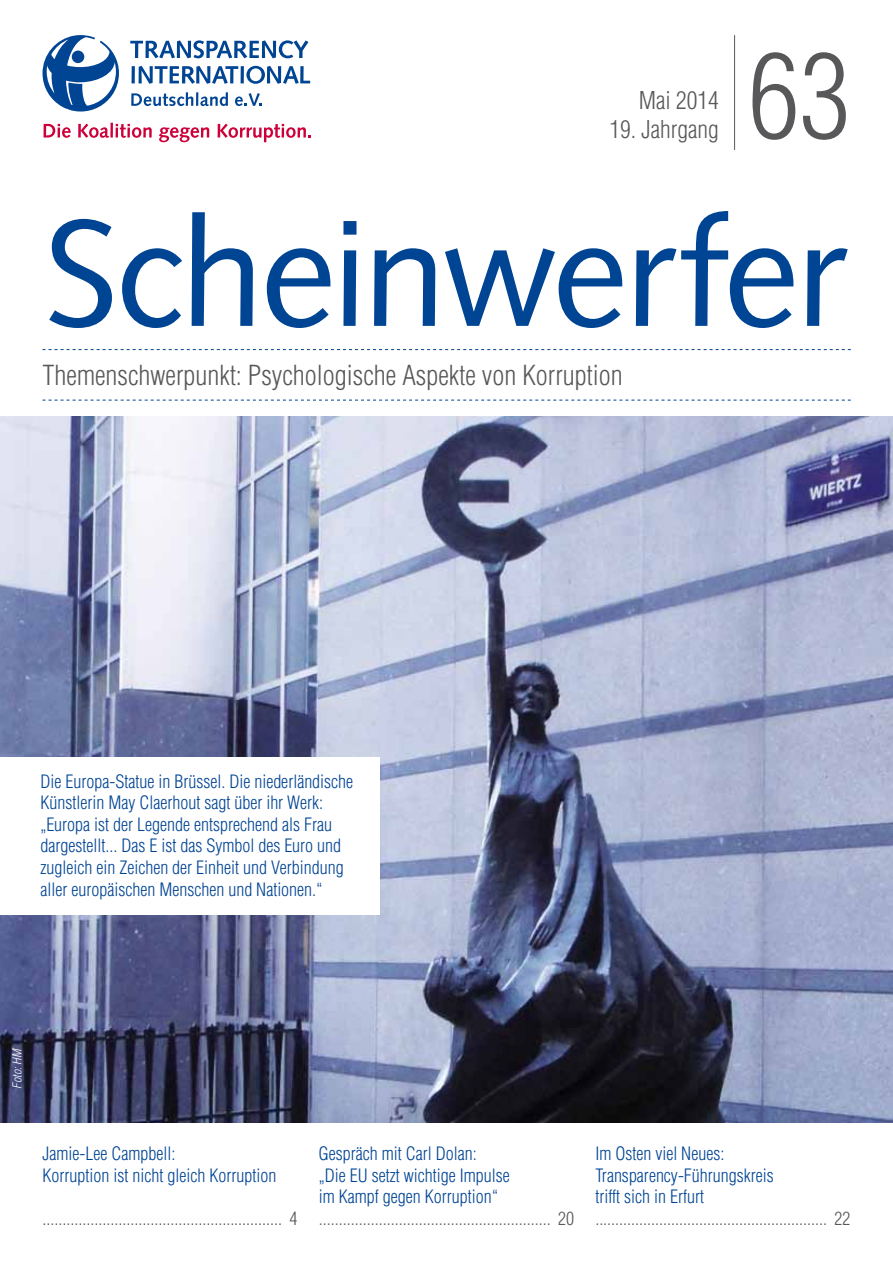
<style>
.page{position:relative;width:893px;height:1263px;background:#fff}
.page>*{position:absolute;margin:0;border:0;box-sizing:border-box;transform-origin:0 0}
.t1{font:151.5px "Syntax LT Std";letter-spacing:-.025em;color:#004494}
.t2{font:300 condensed 115.5px "Helvetica LT Std";color:#58585a}
.t3{font:300 condensed 27px "Helvetica LT Std";color:#58585a}
.t4{font:300 condensed 24px "Helvetica LT Std";color:#58585a}
.t5{font:300 condensed 18px/21.6px "Helvetica LT Std";color:#004494}
.t6{font:300 condensed 18px "Helvetica LT Std";color:#58585a}
.t7{font:italic 300 condensed 12px "Helvetica LT Std";color:#fff}
</style>
<div class="page">
<svg style="left:43px;top:35px;width:76px;height:77px"></svg>
<svg style="left:130px;top:40px;width:178px;height:18px"></svg>
<svg style="left:131px;top:92px;width:97px;height:14px"></svg>
<svg style="left:235px;top:93px;width:26px;height:13px"></svg>
<hr style="left:132px;top:66px;width:3px;height:17px;background:#004494">
<svg style="left:139px;top:66px;width:99px;height:18px"></svg>
<hr style="left:241px;top:66px;width:3px;height:17px;background:#004494">
<svg style="left:246px;top:66px;width:64px;height:18px"></svg>
<svg style="left:44px;top:124px;width:27px;height:14px"></svg>
<svg style="left:78px;top:124px;width:31px;height:14px"></svg>
<hr style="left:110px;top:123px;width:3px;height:14px;background:#cd0039">
<svg style="left:116px;top:124px;width:36px;height:14px"></svg>
<svg style="left:159px;top:127px;width:50px;height:15px"></svg>
<svg style="left:218px;top:124px;width:93px;height:18px"></svg>
<hr style="left:734px;top:35px;width:1px;height:115px;background:#58585a">
<svg style="left:43px;top:400px;width:808px;height:1px"></svg>
<svg style="left:43px;top:349px;width:808px;height:1px"></svg>
<img style="left:0;top:417px;width:893px;height:706px">
<div style="left:0;top:758px;width:380px;height:157px;background:#fff"></div>
<h3 class="t4" style="left:639px;top:86px;width:81px">Mai 2014</h3>
<h3 class="t4" style="left:610px;top:115px;width:111px">19. Jahrgang</h3>
<h2 class="t2" style="left:748px;top:24px;width:104px">63</h2>
<h1 class="t1" style="left:43px;top:184px;width:805px">Scheinwerfer</h1>
<h3 class="t3" style="left:43px;top:358px;width:582px">Themenschwerpunkt: Psychologische Aspekte von Korruption</h3>
<p class="t5" style="left:40px;top:770px;width:314px">Die Europa-Statue in Brüssel. Die niederländische Künstlerin May Claerhout sagt über ihr Werk: „Europa ist der Legende entsprechend als Frau dargestellt... Das E ist das Symbol des Euro und zugleich ein Zeichen der Einheit und Verbindung aller europäischen Menschen und Nationen.“</p>
<p class="t7" style="left:10px;top:1089px;width:42px;rotate:-90deg">Foto: HM</p>
<p class="t5" style="left:42px;top:1142px;width:235px">Jamie-Lee Campbell:<br>Korruption ist nicht gleich Korruption</p>
<p class="t6" style="left:290px;top:1207px;width:9px">4</p>
<p class="t5" style="left:319px;top:1142px;width:192px">Gespräch mit Carl Dolan:<br>„Die EU setzt wichtige Impulse im Kampf gegen Korruption“</p>
<p class="t6" style="left:558px;top:1207px;width:17px">20</p>
<p class="t5" style="left:595px;top:1142px;width:180px">Im Osten viel Neues:<br>Transparency-Führungskreis trifft sich in Erfurt</p>
<p class="t6" style="left:834px;top:1207px;width:17px">22</p>
</div>
